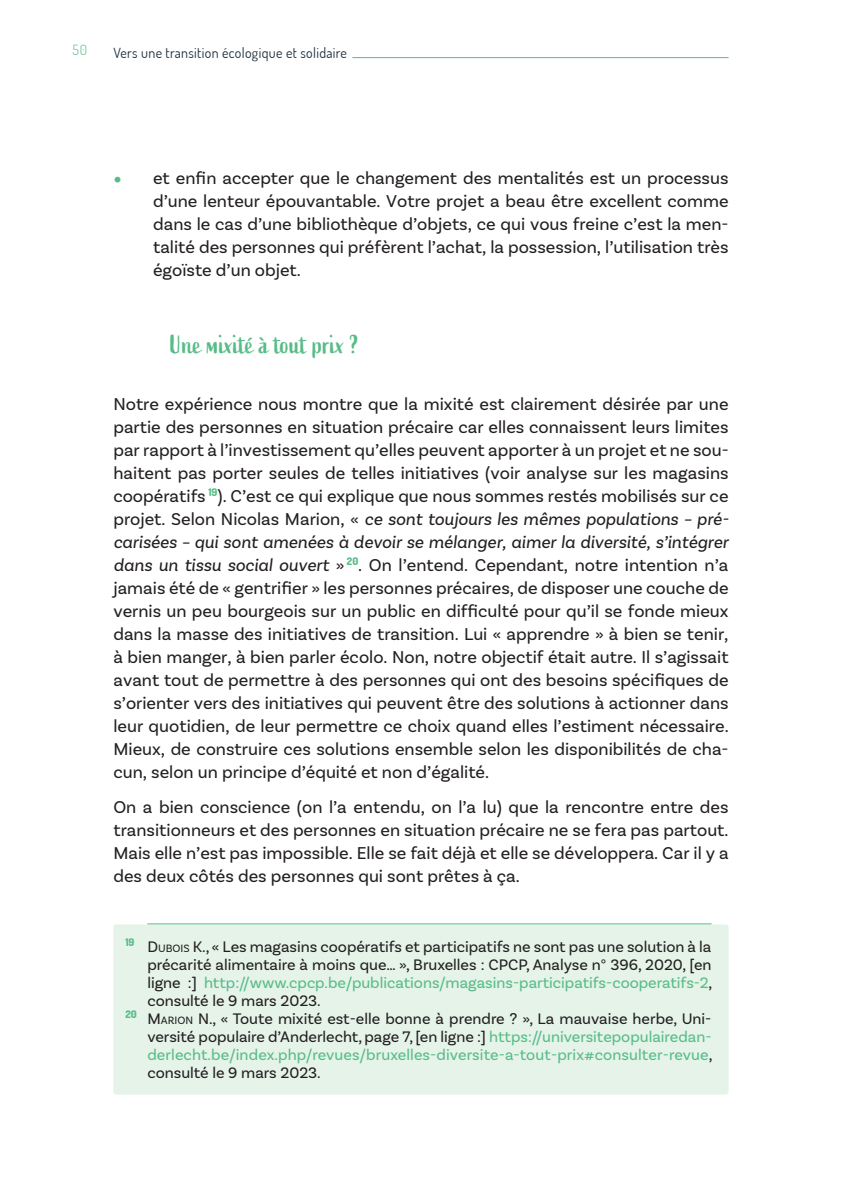
<style>
.page{position:relative;width:842px;height:1191px;background:#fff}
.page>*{position:absolute;margin:0;border:0;box-sizing:border-box;transform-origin:0 0}
.t1{font:26px "Active";color:#58bc88}
.t2{font:18px/23px "Basic Sans";color:#231f20;text-align:justify}
.t3{font:16px "Basic Sans";color:#231f20}
.t4{font:16px "Basic Sans";color:#58bc88}
.t5{font:14px "Dosis";letter-spacing:.025em;color:#192f3f}
.t6{font:300 14px "Dosis";color:#58bc88}
.s1{font-family:"Nunito Sans";font-size:16px;color:#58bc88}
.s2{font-style:italic}
.s3{font-style:inherit}
.s4{font-size:11.2px}
.s5{color:#231f20}
.s6{color:#58bc88}
</style>
<div class="page">
<hr style="left:113px;top:57px;width:616px;height:1px;background:#58bc88">
<div style="left:108px;top:52px;width:244px;height:10px;background:#fff"></div>
<div style="left:113px;top:924px;width:616px;height:170px;background:#e5f3e9;border-radius:3px"></div>
<hr style="left:147px;top:923px;width:564px;height:1px;background:#58bc88">
<p class="t6" style="left:73px;top:40px;width:16px">50</p>
<p class="t5" style="left:113px;top:43px;width:235px">Vers une transition écologique et solidaire</p>
<p class="t2" style="left:153px;top:166px;width:577px;text-indent:-40px"><span class="s1">•</span> et enfin accepter que le changement des mentalités est un processus d’une lenteur épouvantable. Votre projet a beau être excellent comme dans le cas d’une bibliothèque d’objets, ce qui vous freine c’est la men&shy;talité des personnes qui préfèrent l’achat, la possession, l’utilisation très égoïste d’un objet.</p>
<h1 class="t1" style="left:170px;top:330px;width:190px">Une mixité à tout prix ?</h1>
<p class="t2" style="left:113px;top:392px;width:617px">Notre expérience nous montre que la mixité est clairement désirée par une partie des personnes en situation précaire car elles connaissent leurs limites par rapport à l’investissement qu’elles peuvent apporter à un projet et ne sou&shy;haitent pas porter seules de telles initiatives (voir analyse sur les magasins coopératifs <sup>19</sup>). C’est ce qui explique que nous sommes restés mobilisés sur ce projet. Selon Nicolas Marion, « <span class="s2">ce sont toujours les mêmes populations – pré&shy;carisées – qui sont amenées à devoir se mélanger, aimer la diversité, s’intégrer dans un tissu social ouvert</span> » <sup>20</sup>. On l’entend. Cependant, notre intention n’a jamais été de « gentrifier » les personnes précaires, de disposer une couche de vernis un peu bourgeois sur un public en difficulté pour qu’il se fonde mieux dans la masse des initiatives de transition. Lui « apprendre » à bien se tenir, à bien manger, à bien parler écolo. Non, notre objectif était autre. Il s’agissait avant tout de permettre à des personnes qui ont des besoins spécifiques de s’orienter vers des initiatives qui peuvent être des solutions à actionner dans leur quotidien, de leur permettre ce choix quand elles l’estiment nécessaire.<br>Mieux, de construire ces solutions ensemble selon les disponibilités de cha&shy;cun, selon un principe d’équité et non d’égalité.</p>
<p class="t2" style="left:113px;top:795px;width:617px">On a bien conscience (on l’a entendu, on l’a lu) que la rencontre entre des transitionneurs et des personnes en situation précaire ne se fera pas partout.<br>Mais elle n’est pas impossible. Elle se fait déjà et elle se développera. Car il y a des deux côtés des personnes qui sont prêtes à ça.</p>
<p class="t3" style="left:125px;top:936px;width:588px"><sup>19</sup> <span class="s3">D</span><span class="s4">UBOIS</span> <span class="s3">K.</span>, « Les magasins coopératifs et participatifs ne sont pas une solution à la</p>
<p class="t3" style="left:147px;top:954px;width:566px">précarité alimentaire à moins que… », Bruxelles : CPCP, Analyse n° 396, 2020, [en</p>
<p class="t4" style="left:147px;top:972px;width:566px"><span class="s5">ligne :]</span> http://www.cpcp.be/publications/magasins-participatifs-cooperatifs-2<span class="s5">,</span></p>
<p class="t3" style="left:147px;top:990px;width:175px">consulté le 9 mars 2023.</p>
<p class="t3" style="left:125px;top:1008px;width:588px"><sup>20</sup> <span class="s3">M</span><span class="s4">ARION</span> <span class="s3">N.</span>, « Toute mixité est-elle bonne à prendre ? », La mauvaise herbe, Uni-</p>
<p class="t3" style="left:147px;top:1026px;width:566px">versité populaire d’Anderlecht, page 7, [en ligne :] <span class="s6">https://universitepopulairedan-</span></p>
<p class="t4" style="left:147px;top:1044px;width:567px">derlecht.be/index.php/revues/bruxelles-diversite-a-tout-prix#consulter-revue<span class="s5">,</span></p>
<p class="t3" style="left:147px;top:1062px;width:175px">consulté le 9 mars 2023.</p>
</div>
